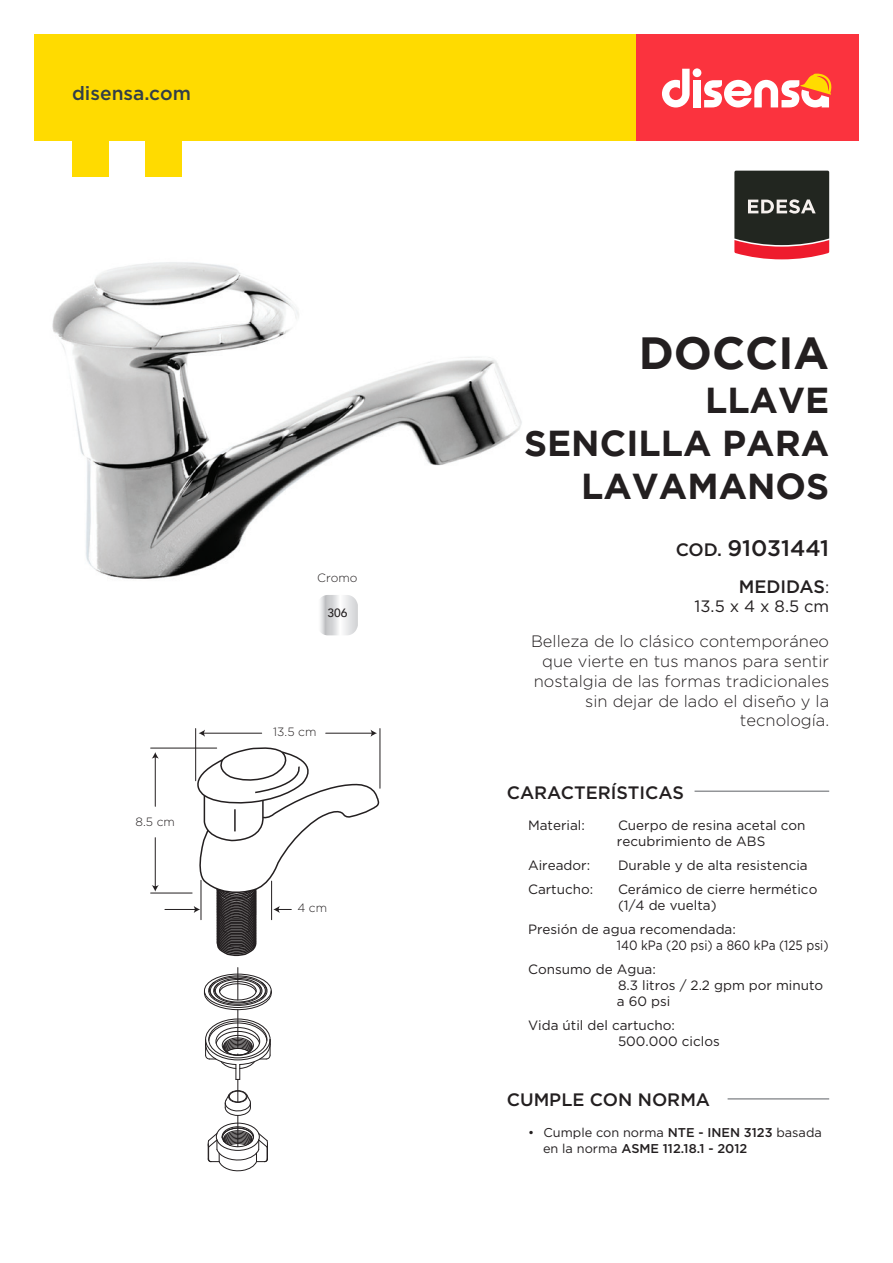
<style>
.page{position:relative;width:893px;height:1263px;background:#fff}
.page>*{position:absolute;margin:0;border:0;box-sizing:border-box;transform-origin:0 0}
.t1{font:700 45px "Gotham";color:#231f20}
.t2{font:700 36px/43.2px "Gotham";color:#231f20;text-align:right}
.t3{font:500 22.5px "Gotham";color:#231f20}
.t4{font:500 19.2px "Gotham";color:#313e48}
.t5{font:500 18px "Gotham";color:#231f20}
.t6{font:300 16.5px/19.8px "Gotham";color:#231f20;text-align:right}
.t7{font:16.5px "Gotham";color:#231f20}
.t8{font:13.5px/16.2px "Gotham";color:#231f20}
.t9{font:12.75px/15.3px "Gotham";color:#231f20}
.t10{font:300 12px "Gotham";color:#231f20}
.t11{font:500 12px "Avenir";color:#231f20}
.s1{font-size:18px}
.s2{font-weight:400;font-size:16.5px}
.s3{font-weight:500}
</style>
<div class="page">
<img style="left:52px;top:262px;width:470px;height:317px">
<hr style="left:728px;top:1098px;width:101px;height:1px;background:#939598">
<hr style="left:694px;top:790px;width:135px;height:2px;background:#939598">
<svg style="left:203px;top:967px;width:69px;height:205px"></svg>
<hr style="left:195px;top:728px;width:1px;height:53px;background:#231f20">
<hr style="left:380px;top:728px;width:1px;height:60px;background:#231f20">
<hr style="left:203px;top:733px;width:59px;height:1px;background:#231f20">
<svg style="left:199px;top:730px;width:6px;height:7px"></svg>
<hr style="left:326px;top:733px;width:46px;height:1px;background:#231f20">
<svg style="left:371px;top:730px;width:6px;height:7px"></svg>
<hr style="left:165px;top:909px;width:31px;height:1px;background:#231f20">
<svg style="left:183px;top:746px;width:198px;height:211px"></svg>
<hr style="left:151px;top:893px;width:41px;height:1px;background:#231f20">
<hr style="left:151px;top:748px;width:66px;height:1px;background:#231f20">
<hr style="left:155px;top:838px;width:1px;height:49px;background:#231f20">
<svg style="left:152px;top:885px;width:7px;height:6px"></svg>
<hr style="left:155px;top:757px;width:1px;height:49px;background:#231f20">
<svg style="left:152px;top:752px;width:7px;height:6px"></svg>
<div style="left:635px;top:34px;width:224px;height:106px;background:#fb333e"></div>
<div style="left:34px;top:34px;width:601px;height:106px;background:#ffdb00"></div>
<svg style="left:662px;top:69px;width:28px;height:38px"></svg>
<div style="left:693px;top:80px;width:8px;height:27px;background:#fff"></div>
<div style="left:693px;top:68px;width:8px;height:9px;background:#fff;border-radius:50%"></div>
<svg style="left:704px;top:73px;width:128px;height:34px"></svg>
<div style="left:72px;top:140px;width:37px;height:37px;background:#ffdb00"></div>
<div style="left:145px;top:140px;width:36px;height:37px;background:#ffdb00"></div>
<svg style="left:734px;top:171px;width:95px;height:88px;background:#553937"></svg>
<svg style="left:320px;top:595px;width:38px;height:40px"></svg>
<h3 class="t4" style="left:72px;top:81px;width:120px">disensa.com</h3>
<p class="t10" style="left:136px;top:814px;width:41px">8.5 cm</p>
<p class="t10" style="left:317px;top:570px;width:42px">Cromo</p>
<p class="t11" style="left:327px;top:603px;width:22px">306</p>
<p class="t10" style="left:273px;top:724px;width:45px">13.5 cm</p>
<p class="t10" style="left:297px;top:900px;width:31px">4 cm</p>
<h1 class="t1" style="left:639px;top:327px;width:192px">DOCCIA</h1>
<h2 class="t2" style="left:524px;top:377px;width:307px">LLAVE<br>SENCILLA PARA<br>LAVAMANOS</h2>
<h3 class="t3" style="left:676px;top:533px;width:155px"><span class="s1">COD.</span> 91031441</h3>
<h3 class="t5" style="left:739px;top:574px;width:92px">MEDIDAS<span class="s2">:</span></h3>
<p class="t7" style="left:695px;top:596px;width:136px">13.5 x 4 x 8.5 cm</p>
<p class="t6" style="left:531px;top:631px;width:300px">Belleza de lo clásico contemporáneo que vierte en tus manos para sentir nostalgia de las formas tradicionales sin dejar de lado el diseño y la tecnología.</p>
<h3 class="t5" style="left:507px;top:780px;width:179px">CARACTERÍSTICAS</h3>
<p class="t8" style="left:528px;top:817px;width:58px">Material:</p>
<p class="t8" style="left:617px;top:817px;width:190px">Cuerpo de resina acetal con recubrimiento de ABS</p>
<p class="t8" style="left:528px;top:857px;width:64px">Aireador:</p>
<p class="t8" style="left:618px;top:857px;width:191px">Durable y de alta resistencia</p>
<p class="t8" style="left:528px;top:881px;width:67px">Cartucho:</p>
<p class="t8" style="left:618px;top:881px;width:201px">Cerámico de cierre hermético (1/4 de vuelta)</p>
<p class="t8" style="left:617px;top:920px;width:213px;text-indent:-89px">Presión de agua recomendada:<br>140 kPa (20 psi) a 860 kPa (125 psi)</p>
<p class="t8" style="left:617px;top:960px;width:208px;text-indent:-89px">Consumo de Agua:<br>8.3 litros / 2.2 gpm por minuto a 60 psi</p>
<p class="t8" style="left:618px;top:1016px;width:103px;text-indent:-90px">Vida útil del cartucho:<br>500.000 ciclos</p>
<h3 class="t5" style="left:507px;top:1087px;width:205px">CUMPLE CON NORMA</h3>
<p class="t9" style="left:543px;top:1125px;width:280px;text-indent:-15px">• Cumple con norma <span class="s3">NTE - INEN 3123</span> basada en la norma <span class="s3">ASME 112.18.1 - 2012</span></p>
</div>
